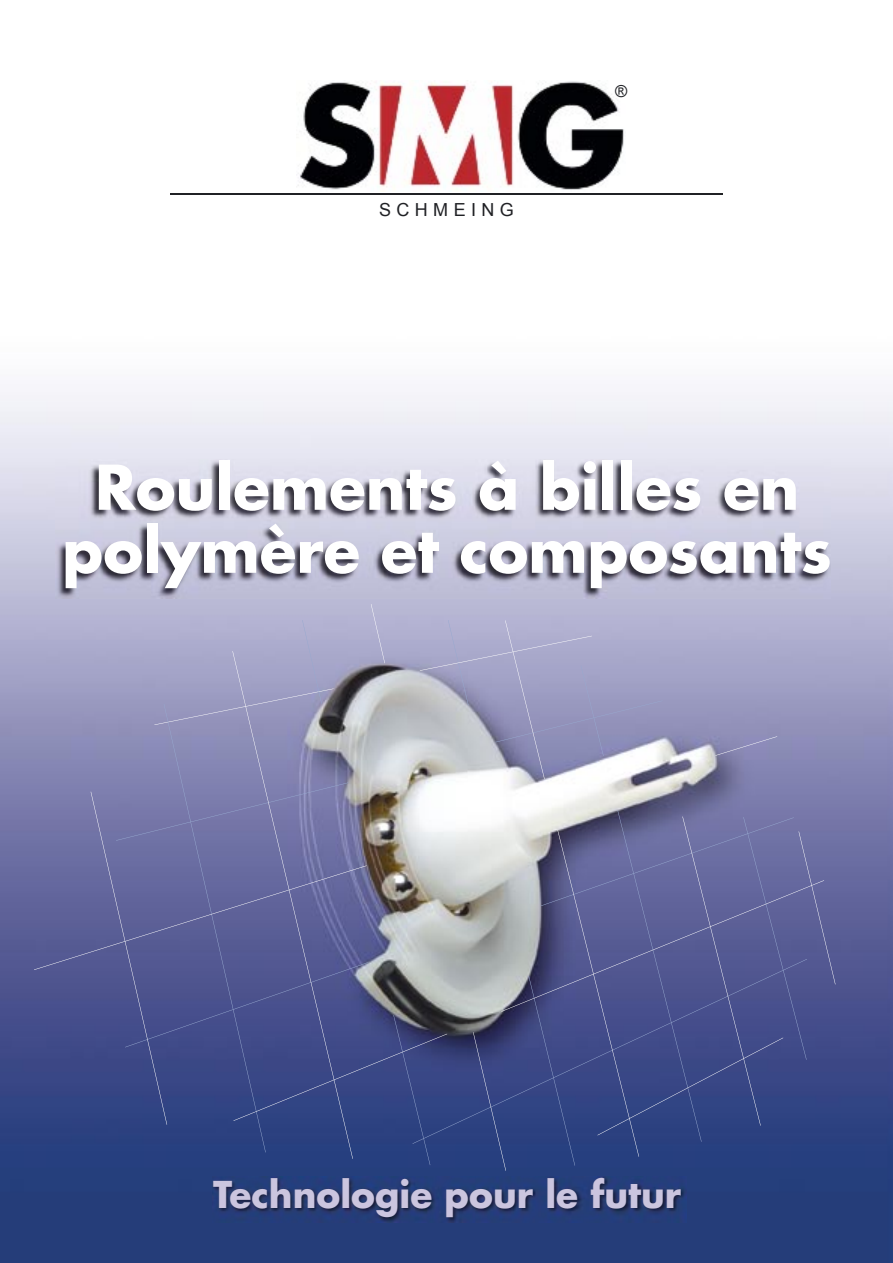
<style>
.page{position:relative;width:893px;height:1263px;background:#fff}
.page>*{position:absolute;margin:0;border:0;box-sizing:border-box;transform-origin:0 0}
.t1{font:700 60px/63px "Futura";color:#fff;text-align:center}
.t2{font:700 36px "Futura";color:#cbc5df}
.t3{font:18px "Arial";letter-spacing:.3em;color:#202125}
.t4{font:16.5px "Arial";color:#202125}
</style>
<div class="page">
<hr style="left:170px;top:194px;width:553px;height:1px;background:#202125">
<img style="left:298px;top:81px;width:326px;height:111px">
<img style="left:0;top:392px;width:893px;height:871px">
<svg style="left:34px;top:604px;width:801px;height:567px;background:#7278a3"></svg>
<img style="left:212px;top:1176px;width:474px;height:47px">
<img style="left:56px;top:459px;width:775px;height:139px">
<p class="t3" style="left:379px;top:199px;width:136px">SCHMEING</p>
<p class="t4" style="left:615px;top:82px;width:14px">®</p>
<p class="t1" style="left:62px;top:455px;width:771px">Roulements à billes en polymère et composants</p>
<p class="t2" style="left:213px;top:1170px;width:470px">Technologie pour le futur</p>
</div>
